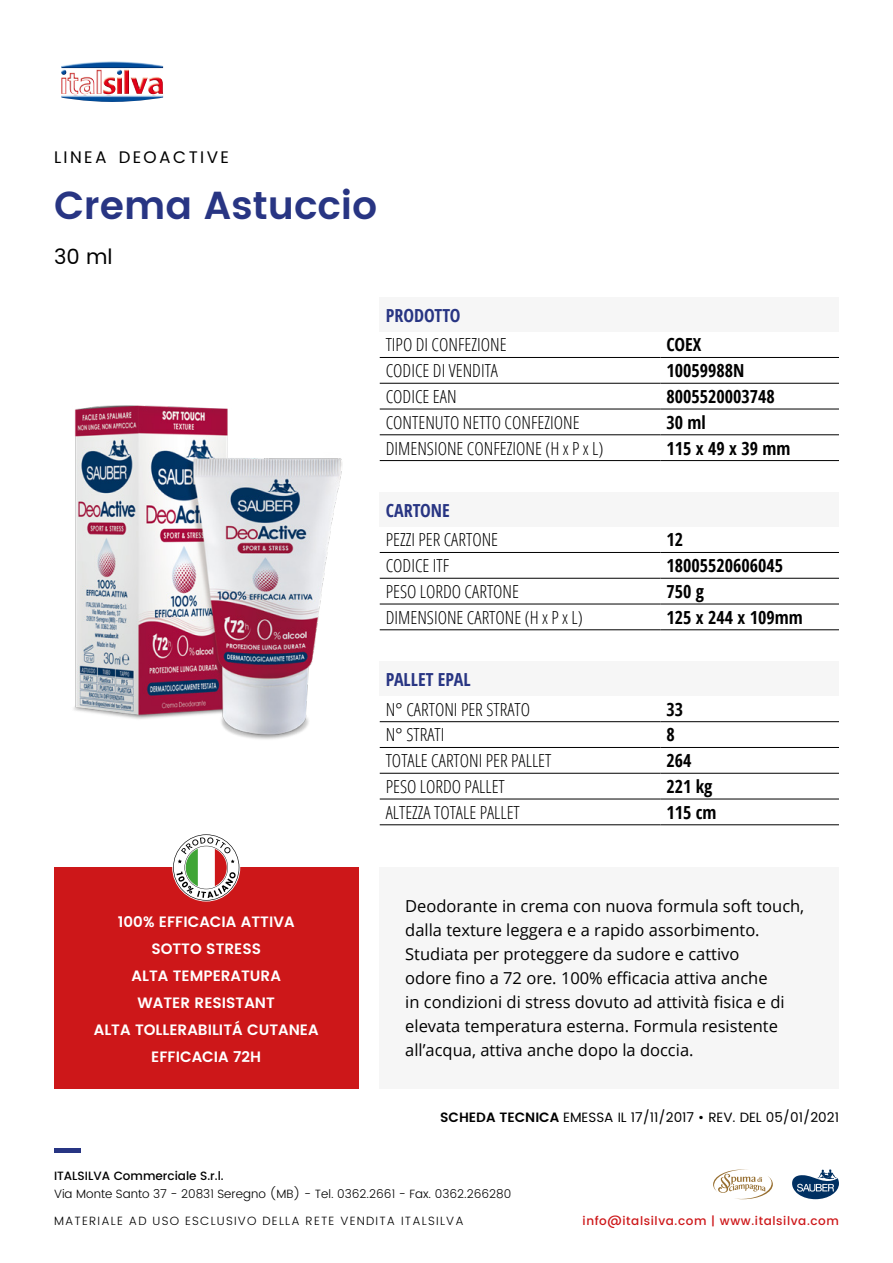
<style>
.page{position:relative;width:893px;height:1263px;background:#fff}
.page>*{position:absolute;margin:0;border:0;box-sizing:border-box;transform-origin:0 0}
.t1{font:600 39px "Poppins";color:#283583}
.t2{font:21px "Poppins";color:#000}
.t3{font:300 condensed 18px "Open Sans";color:#000}
.t4{font:700 condensed 18px "Open Sans";color:#000}
.t5{font:700 condensed 18px "Open Sans";color:#283583}
.t6{font:16.8px "Poppins";letter-spacing:.145em;color:#000}
.t7{font:16.5px/24px "Open Sans";color:#000}
.t8{font:600 15px/27px "Poppins";color:#fff;text-align:center}
.t9{font:13.5px "Poppins";color:#000}
.t10{font:300 12px "Poppins";color:#000}
.t11{font:300 12px "Poppins";letter-spacing:.1em;color:#000}
.t12{font:500 12px "Poppins";letter-spacing:.05em;color:#cd1719}
.t13{font:500 12px "Poppins";color:#000}
.s1{font-weight:600}
</style>
<div class="page">
<hr style="left:54px;top:1148px;width:26px;height:4px;background:#283583">
<img style="left:61px;top:61px;width:102px;height:41px">
<svg style="left:792px;top:1169px;width:47px;height:30px"></svg>
<svg style="left:713px;top:1169px;width:60px;height:31px"></svg>
<div style="left:54px;top:867px;width:304px;height:222px;background:#cd1719"></div>
<div style="left:380px;top:867px;width:459px;height:222px;background:#f6f6f6"></div>
<img style="left:73px;top:405px;width:269px;height:334px">
<div style="left:380px;top:662px;width:459px;height:34px;background:#f6f6f6"></div>
<hr style="left:380px;top:721px;width:280px;height:1px;background:#000">
<hr style="left:660px;top:721px;width:179px;height:1px;background:#000">
<hr style="left:380px;top:747px;width:280px;height:1px;background:#000">
<hr style="left:660px;top:747px;width:179px;height:1px;background:#000">
<hr style="left:380px;top:773px;width:280px;height:1px;background:#000">
<hr style="left:660px;top:773px;width:179px;height:1px;background:#000">
<hr style="left:380px;top:799px;width:280px;height:1px;background:#000">
<hr style="left:660px;top:799px;width:179px;height:1px;background:#000">
<hr style="left:380px;top:824px;width:280px;height:1px;background:#000">
<hr style="left:660px;top:824px;width:179px;height:1px;background:#000">
<div style="left:380px;top:493px;width:459px;height:34px;background:#f6f6f6"></div>
<hr style="left:380px;top:552px;width:280px;height:1px;background:#000">
<hr style="left:660px;top:552px;width:179px;height:1px;background:#000">
<hr style="left:380px;top:578px;width:280px;height:1px;background:#000">
<hr style="left:660px;top:578px;width:179px;height:1px;background:#000">
<hr style="left:380px;top:604px;width:280px;height:1px;background:#000">
<hr style="left:660px;top:604px;width:179px;height:1px;background:#000">
<hr style="left:380px;top:629px;width:280px;height:1px;background:#000">
<hr style="left:660px;top:629px;width:179px;height:1px;background:#000">
<div style="left:380px;top:298px;width:459px;height:34px;background:#f6f6f6"></div>
<hr style="left:380px;top:357px;width:280px;height:1px;background:#000">
<hr style="left:660px;top:357px;width:179px;height:1px;background:#000">
<hr style="left:380px;top:383px;width:280px;height:1px;background:#000">
<hr style="left:660px;top:383px;width:179px;height:1px;background:#000">
<hr style="left:380px;top:409px;width:280px;height:1px;background:#000">
<hr style="left:660px;top:409px;width:179px;height:1px;background:#000">
<hr style="left:380px;top:434px;width:280px;height:1px;background:#000">
<hr style="left:660px;top:434px;width:179px;height:1px;background:#000">
<hr style="left:380px;top:460px;width:280px;height:1px;background:#000">
<hr style="left:660px;top:460px;width:179px;height:1px;background:#000">
<svg style="left:173px;top:834px;width:66px;height:67px"></svg>
<p class="t6" style="left:54px;top:145px;width:176px">LINEA DEOACTIVE</p>
<h1 class="t1" style="left:54px;top:176px;width:325px">Crema Astuccio</h1>
<p class="t2" style="left:54px;top:241px;width:60px">30 ml</p>
<p class="t8" style="left:94px;top:909px;width:226px">100% EFFICACIA ATTIVA<br>SOTTO STRESS<br>ALTA TEMPERATURA<br>WATER RESISTANT<br>ALTA TOLLERABILITÁ CUTANEA<br>EFFICACIA 72H</p>
<p class="t5" style="left:386px;top:302px;width:76px">PRODOTTO</p>
<p class="t3" style="left:386px;top:333px;width:122px">TIPO DI CONFEZIONE</p>
<p class="t4" style="left:666px;top:332px;width:36px">COEX</p>
<p class="t3" style="left:386px;top:358px;width:114px">CODICE DI VENDITA</p>
<p class="t4" style="left:666px;top:358px;width:79px">10059988N</p>
<p class="t3" style="left:386px;top:384px;width:72px">CODICE EAN</p>
<p class="t4" style="left:666px;top:384px;width:110px">8005520003748</p>
<p class="t3" style="left:386px;top:410px;width:195px">CONTENUTO NETTO CONFEZIONE</p>
<p class="t4" style="left:666px;top:410px;width:41px">30 ml</p>
<p class="t3" style="left:386px;top:436px;width:219px">DIMENSIONE CONFEZIONE (H x P x L)</p>
<p class="t4" style="left:666px;top:435px;width:126px">115 x 49 x 39 mm</p>
<p class="t5" style="left:386px;top:497px;width:66px">CARTONE</p>
<p class="t3" style="left:386px;top:528px;width:114px">PEZZI PER CARTONE</p>
<p class="t4" style="left:666px;top:527px;width:18px">12</p>
<p class="t3" style="left:386px;top:553px;width:65px">CODICE ITF</p>
<p class="t4" style="left:666px;top:553px;width:118px">18005520606045</p>
<p class="t3" style="left:386px;top:579px;width:135px">PESO LORDO CARTONE</p>
<p class="t4" style="left:666px;top:579px;width:39px">750 g</p>
<p class="t3" style="left:386px;top:605px;width:199px">DIMENSIONE CARTONE (H x P x L)</p>
<p class="t4" style="left:666px;top:605px;width:138px">125 x 244 x 109mm</p>
<p class="t5" style="left:386px;top:667px;width:87px">PALLET EPAL</p>
<p class="t3" style="left:386px;top:697px;width:146px">N° CARTONI PER STRATO</p>
<p class="t4" style="left:666px;top:697px;width:18px">33</p>
<p class="t3" style="left:386px;top:723px;width:60px">N° STRATI</p>
<p class="t4" style="left:666px;top:722px;width:10px">8</p>
<p class="t3" style="left:386px;top:748px;width:167px">TOTALE CARTONI PER PALLET</p>
<p class="t4" style="left:666px;top:748px;width:27px">264</p>
<p class="t3" style="left:386px;top:774px;width:121px">PESO LORDO PALLET</p>
<p class="t4" style="left:666px;top:774px;width:48px">221 kg</p>
<p class="t3" style="left:386px;top:800px;width:136px">ALTEZZA TOTALE PALLET</p>
<p class="t4" style="left:666px;top:800px;width:52px">115 cm</p>
<p class="t7" style="left:405px;top:894px;width:401px">Deodorante in crema con nuova formula soft touch, dalla texture leggera e a rapido assorbimento.<br>Studiata per proteggere da sudore e cattivo<br>odore fino a 72 ore. 100% efficacia attiva anche<br>in condizioni di stress dovuto ad attività fisica e di elevata temperatura esterna. Formula resistente all’acqua, attiva anche dopo la doccia.</p>
<p class="t9" style="left:440px;top:1107px;width:400px"><span class="s1">SCHEDA TECNICA</span> EMESSA IL 17/11/2017 • REV. DEL 05/01/2021</p>
<p class="t13" style="left:54px;top:1167px;width:171px">ITALSILVA Commerciale S.r.l.</p>
<p class="t10" style="left:54px;top:1185px;width:459px">Via Monte Santo 37 - 20831 Seregno (MB) - Tel. 0362.2661 - Fax. 0362.266280</p>
<p class="t11" style="left:54px;top:1212px;width:411px">MATERIALE AD USO ESCLUSIVO DELLA RETE VENDITA ITALSILVA</p>
<p class="t12" style="left:583px;top:1212px;width:258px">info@italsilva.com | www.italsilva.com</p>
</div>
